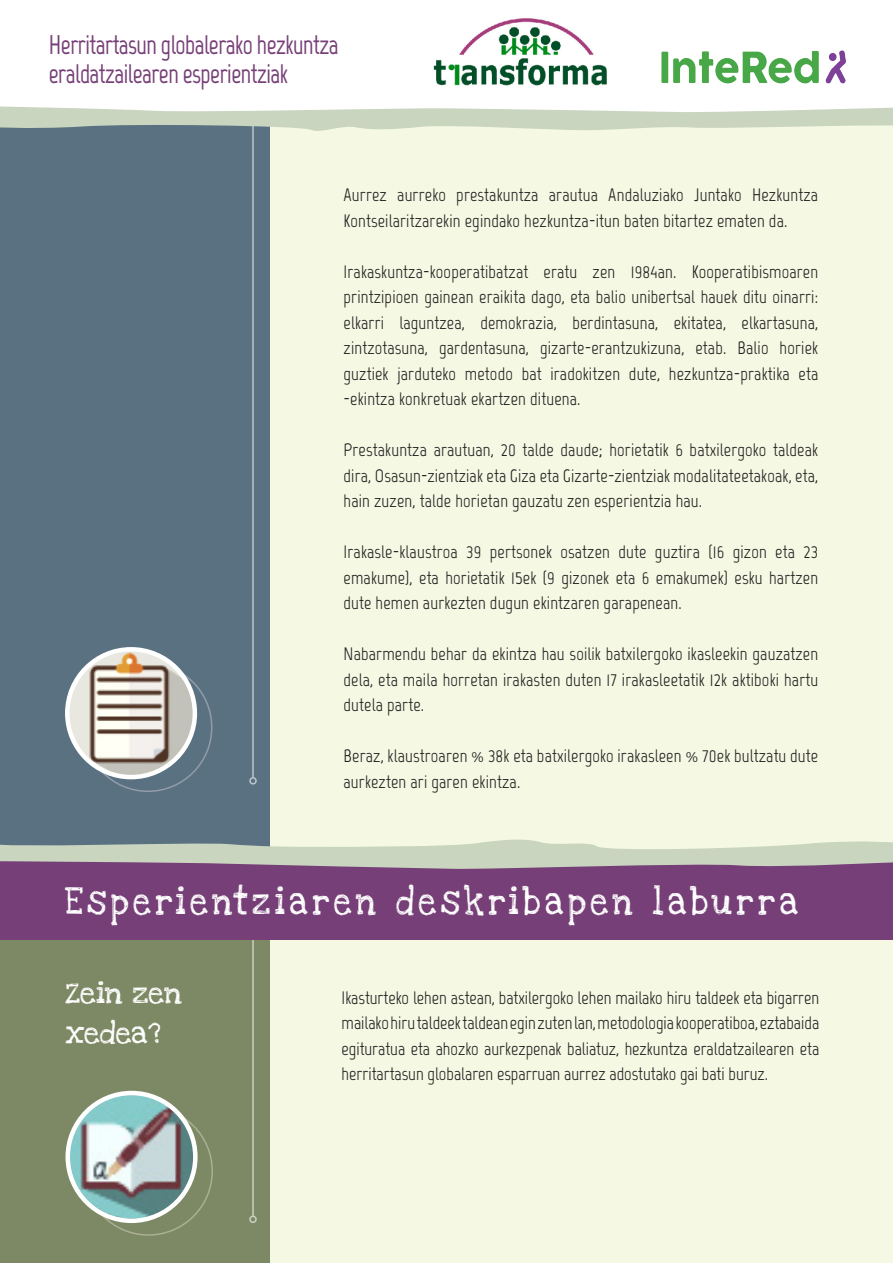
<style>
.page{position:relative;width:893px;height:1263px;background:#fff}
.page>*{position:absolute;margin:0;border:0;box-sizing:border-box;transform-origin:0 0}
.t1{font:28.5px "Love Ya Like A Sister";letter-spacing:.17em;color:#fff;scale:.9 1}
.t2{font:700 27px/28.5px "Marvel";letter-spacing:-.02em;color:#763f77;scale:.9 1}
.t3{font:22.5px/40.5px "Love Ya Like A Sister";color:#fff}
.t4{font:18px/25.5px "Marvel";letter-spacing:.01em;color:#231f20;text-align:justify}
.s1{font-family:"Maven Pro";font-size:15px}
</style>
<div class="page">
<div style="left:0;top:831px;width:381px;height:432px;background:#7d8964"></div>
<div style="left:0;top:118px;width:381px;height:735px;background:#5a7182"></div>
<div style="left:271px;top:118px;width:622px;height:1145px;background:#f5f9e4"></div>
<hr style="left:252px;top:118px;width:2px;height:660px;background:#fff">
<div style="left:249px;top:777px;width:8px;height:7px;border:2px solid #fff;border-radius:50%"></div>
<hr style="left:252px;top:883px;width:2px;height:333px;background:#fff">
<div style="left:249px;top:1215px;width:8px;height:8px;border:2px solid #fff;border-radius:50%"></div>
<img style="left:67px;top:649px;width:128px;height:128px;border-radius:64px">
<div style="left:65px;top:647px;width:132px;height:132px;border:4px solid #fff;border-radius:50%"></div>
<div style="left:0;top:859px;width:893px;height:81px;background:#763f77"></div>
<svg style="left:0;top:838px;width:893px;height:31px"></svg>
<img style="left:68px;top:1093px;width:127px;height:128px;border-radius:64px">
<div style="left:66px;top:1091px;width:132px;height:132px;border:4px solid #fff;border-radius:50%"></div>
<svg style="left:0;top:17px;width:893px;height:117px"></svg>
<h2 class="t2" style="left:49px;top:31px;width:323px">Herritartasun globalerako hezkuntza eraldatzailearen esperientziak</h2>
<p class="t4" style="left:343px;top:182px;width:476px">Aurrez aurreko prestakuntza arautua Andaluziako Juntako Hezkuntza<br>Kontseilaritzarekin egindako hezkuntza-itun baten bitartez ematen da.</p>
<p class="t4" style="left:343px;top:259px;width:476px">Irakaskuntza-kooperatibatzat eratu zen 1984an. Kooperatibismoaren printzipioen gainean eraikita dago, eta balio unibertsal hauek ditu oinarri: elkarri laguntzea, demokrazia, berdintasuna, ekitatea, elkartasuna, zintzotasuna, gardentasuna, gizarte-erantzukizuna, etab. Balio horiek guztiek jarduteko metodo bat iradokitzen dute, hezkuntza-praktika eta -ekintza konkretuak ekartzen dituena.</p>
<p class="t4" style="left:343px;top:437px;width:476px">Prestakuntza arautuan, 20 talde daude; horietatik 6 batxilergoko taldeak dira, Osasun-zientziak eta Giza eta Gizarte-zientziak modalitateetakoak, eta, hain zuzen, talde horietan gauzatu zen esperientzia hau.</p>
<p class="t4" style="left:343px;top:539px;width:476px">Irakasle-klaustroa 39 pertsonek osatzen dute guztira (16 gizon eta 23 emakume), eta horietatik 15ek (9 gizonek eta 6 emakumek) esku hartzen dute hemen aurkezten dugun ekintzaren garapenean.</p>
<p class="t4" style="left:343px;top:641px;width:476px">Nabarmendu behar da ekintza hau soilik batxilergoko ikasleekin gauzatzen dela, eta maila horretan irakasten duten 17 irakasleetatik 12k aktiboki hartu dutela parte.</p>
<p class="t4" style="left:343px;top:743px;width:476px">Beraz, klaustroaren <span class="s1">%</span> 38k eta batxilergoko irakasleen <span class="s1">%</span> 70ek bultzatu dute aurkezten ari garen ekintza.</p>
<h1 class="t1" style="left:65px;top:878px;width:816px">Esperientziaren deskribapen laburra</h1>
<p class="t3" style="left:65px;top:973px;width:118px">Zein zen xedea?</p>
<p class="t4" style="left:342px;top:985px;width:479px">Ikasturteko lehen astean, batxilergoko lehen mailako hiru taldeek eta bigarren mailako hiru taldeek taldean egin zuten lan, metodologia kooperatiboa, eztabaida egituratua eta ahozko aurkezpenak baliatuz, hezkuntza eraldatzailearen eta herritartasun globalaren esparruan aurrez adostutako gai bati buruz.</p>
</div>
